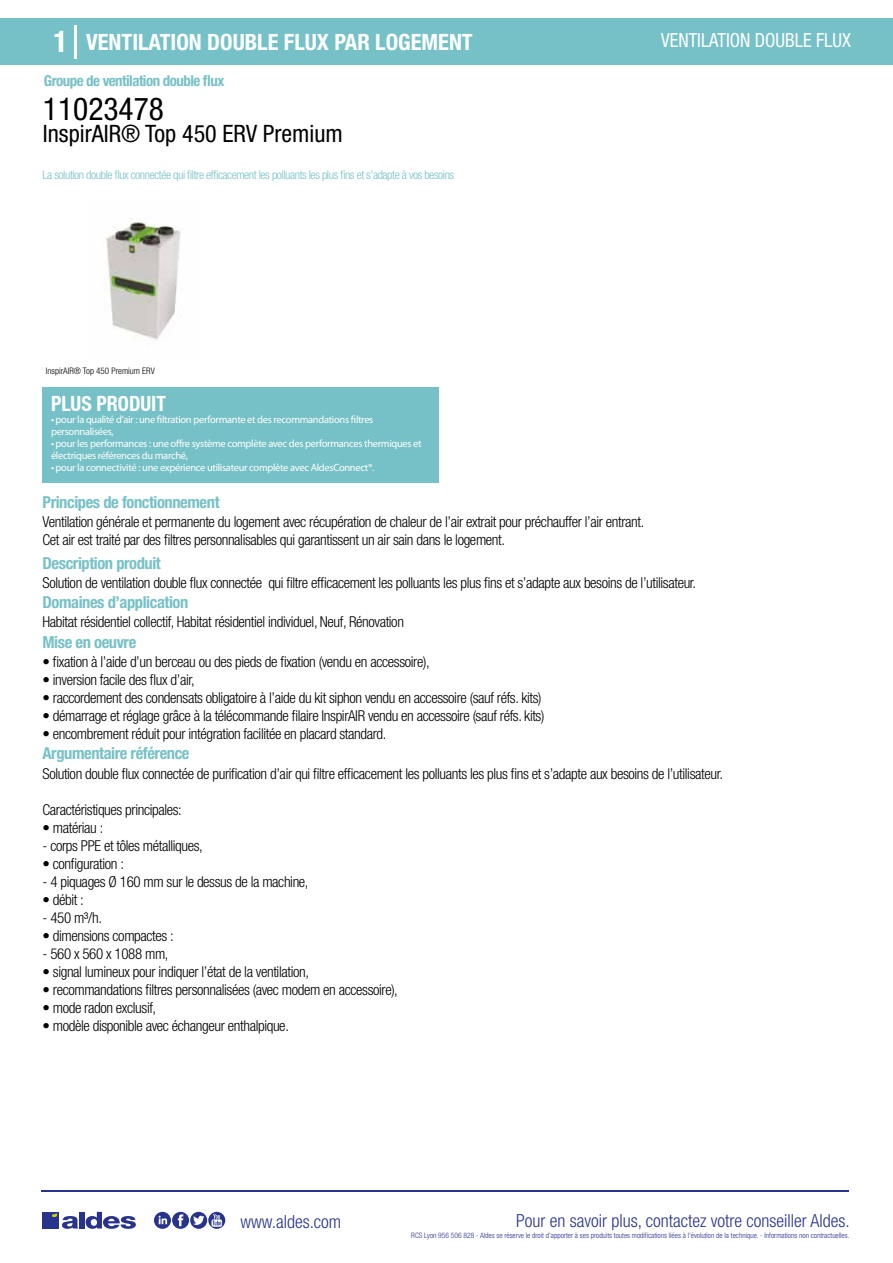
<style>
.page{position:relative;width:893px;height:1263px;background:#fff}
.page>*{position:absolute;margin:0;border:0;box-sizing:border-box;transform-origin:0 0}
.t1{font:condensed 31.5px "Helvetica Neue LT Std";color:#000}
.t2{font:condensed 24px "Helvetica Neue LT Std";color:#000}
.t3{font:700 condensed 22.5px "Helvetica Neue LT Std";color:#fff}
.t4{font:700 condensed 21px "Helvetica Neue";color:#fff;scale:.95 1}
.t5{font:condensed 19.5px "Helvetica Neue LT Std";color:#fff;scale:.95 1}
.t6{font:300 condensed 18px "Helvetica Neue";color:#28348b}
.t7{font:700 condensed 16.5px "Helvetica Neue LT Std";letter-spacing:-.025em;color:#76c1c7}
.t8{font:300 condensed 15px/18px "Helvetica Neue LT Std";letter-spacing:-.025em;color:#000}
.t9{font:700 condensed 15px "Helvetica Neue LT Std";letter-spacing:-.035em;color:#76c1c7}
.t10{font:300 condensed 12px "Helvetica Neue LT Std";letter-spacing:-.035em;color:#76c1c7}
.t11{font:10.5px/12px "Myriad Pro";letter-spacing:-.03em;color:#fff}
.t12{font:300 condensed 9px "Helvetica Neue";color:#000}
.t13{font:300 condensed 7.5px "Helvetica Neue";color:#28348b}
.s1{font-size:30px}
</style>
<div class="page">
<div style="left:0;top:18px;width:893px;height:46px;background:#76c1c7"></div>
<div style="left:43px;top:387px;width:396px;height:96px;background:#76c1c7"></div>
<hr style="left:74px;top:25px;width:2px;height:33px;background:#fff">
<img style="left:103px;top:219px;width:78px;height:121px">
<hr style="left:41px;top:1190px;width:808px;height:1px;background:#28348b">
<svg style="left:154px;top:1212px;width:71px;height:17px"></svg>
<div style="left:42px;top:1212px;width:17px;height:16px;background:#28348b"></div>
<div style="left:79px;top:1212px;width:5px;height:16px;background:#28348b"></div>
<svg style="left:86px;top:1212px;width:50px;height:17px"></svg>
<svg style="left:52px;top:1213px;width:26px;height:16px"></svg>
<h3 class="t3" style="left:54px;top:28px;width:421px"><span class="s1">1</span> VENTILATION DOUBLE FLUX PAR LOGEMENT</h3>
<h3 class="t5" style="left:661px;top:29px;width:201px">VENTILATION DOUBLE FLUX</h3>
<p class="t9" style="left:44px;top:71px;width:182px">Groupe de ventilation double flux</p>
<h1 class="t1" style="left:43px;top:91px;width:122px">11023478</h1>
<h2 class="t2" style="left:43px;top:120px;width:301px">InspirAIR® Top 450 ERV Premium</h2>
<p class="t10" style="left:43px;top:167px;width:413px">La solution double flux connectée qui filtre efficacement les polluants les plus fins et s’adapte à vos besoins</p>
<p class="t12" style="left:46px;top:365px;width:110px">InspirAIR® Top 450 Premium ERV</p>
<p class="t12" style="left:96px;top:365px;width:30px">Premium</p>
<h3 class="t4" style="left:51px;top:391px;width:122px">PLUS PRODUIT</h3>
<p class="t11" style="left:51px;top:413px;width:324px">• pour la qualité d’air : une filtration performante et des recommandations filtres personnalisées,</p>
<p class="t11" style="left:51px;top:437px;width:372px">• pour les performances : une offre système complète avec des performances thermiques et électriques références du marché,</p>
<p class="t11" style="left:51px;top:461px;width:325px">• pour la connectivité : une expérience utilisateur complète avec AldesConnect®.</p>
<p class="t7" style="left:43px;top:492px;width:179px">Principes de fonctionnement</p>
<p class="t8" style="left:43px;top:513px;width:603px">Ventilation générale et permanente du logement avec récupération de chaleur de l’air extrait pour préchauffer l’air entrant.<br>Cet air est traité par des filtres personnalisables qui garantissent un air sain dans le logement.</p>
<p class="t8" style="left:43px;top:573px;width:655px">Solution de ventilation double flux connectée qui filtre efficacement les polluants les plus fins et s’adapte aux besoins de l’utilisateur.</p>
<p class="t8" style="left:43px;top:613px;width:363px">Habitat résidentiel collectif, Habitat résidentiel individuel, Neuf, Rénovation</p>
<p class="t8" style="left:43px;top:652px;width:389px">• fixation à l’aide d’un berceau ou des pieds de fixation (vendu en accessoire),</p>
<p class="t8" style="left:43px;top:670px;width:154px">• inversion facile des flux d’air,</p>
<p class="t8" style="left:43px;top:688px;width:500px">• raccordement des condensats obligatoire à l’aide du kit siphon vendu en accessoire (sauf réfs. kits)</p>
<p class="t8" style="left:43px;top:706px;width:503px">• démarrage et réglage grâce à la télécommande filaire InspirAIR vendu en accessoire (sauf réfs. kits)</p>
<p class="t8" style="left:43px;top:724px;width:345px">• encombrement réduit pour intégration facilitée en placard standard.</p>
<p class="t7" style="left:43px;top:553px;width:120px">Description produit</p>
<p class="t7" style="left:43px;top:592px;width:147px">Domaines d’application</p>
<p class="t7" style="left:43px;top:632px;width:95px">Mise en oeuvre</p>
<p class="t7" style="left:43px;top:743px;width:149px">Argumentaire référence</p>
<p class="t8" style="left:43px;top:764px;width:682px">Solution double flux connectée de purification d’air qui filtre efficacement les polluants les plus fins et s’adapte aux besoins de l’utilisateur.</p>
<p class="t8" style="left:43px;top:800px;width:141px">Caractéristiques principales:</p>
<p class="t8" style="left:43px;top:818px;width:62px">• matériau :</p>
<p class="t8" style="left:43px;top:836px;width:162px">- corps PPE et tôles métalliques,</p>
<p class="t8" style="left:43px;top:854px;width:83px">• configuration :</p>
<p class="t8" style="left:43px;top:872px;width:268px">- 4 piquages Ø 160 mm sur le dessus de la machine,</p>
<p class="t8" style="left:43px;top:890px;width:43px">• débit :</p>
<p class="t8" style="left:43px;top:908px;width:61px">- 450 m³/h.</p>
<p class="t8" style="left:43px;top:926px;width:133px">• dimensions compactes :</p>
<p class="t8" style="left:43px;top:944px;width:127px">- 560 x 560 x 1088 mm,</p>
<p class="t8" style="left:43px;top:962px;width:268px">• signal lumineux pour indiquer l’état de la ventilation,</p>
<p class="t8" style="left:43px;top:980px;width:357px">• recommandations filtres personnalisées (avec modem en accessoire),</p>
<p class="t8" style="left:43px;top:998px;width:115px">• mode radon exclusif,</p>
<p class="t8" style="left:43px;top:1016px;width:248px">• modèle disponible avec échangeur enthalpique.</p>
<p class="t6" style="left:240px;top:1211px;width:102px">www.aldes.com</p>
<p class="t6" style="left:516px;top:1211px;width:335px">Pour en savoir plus, contactez votre conseiller Aldes.</p>
<p class="t13" style="left:411px;top:1230px;width:440px">RCS Lyon 956 506 828 - Aldes se réserve le droit d’apporter à ses produits toutes modifications liées à l’évolution de la technique. - Informations non contractuelles.</p>
</div>
